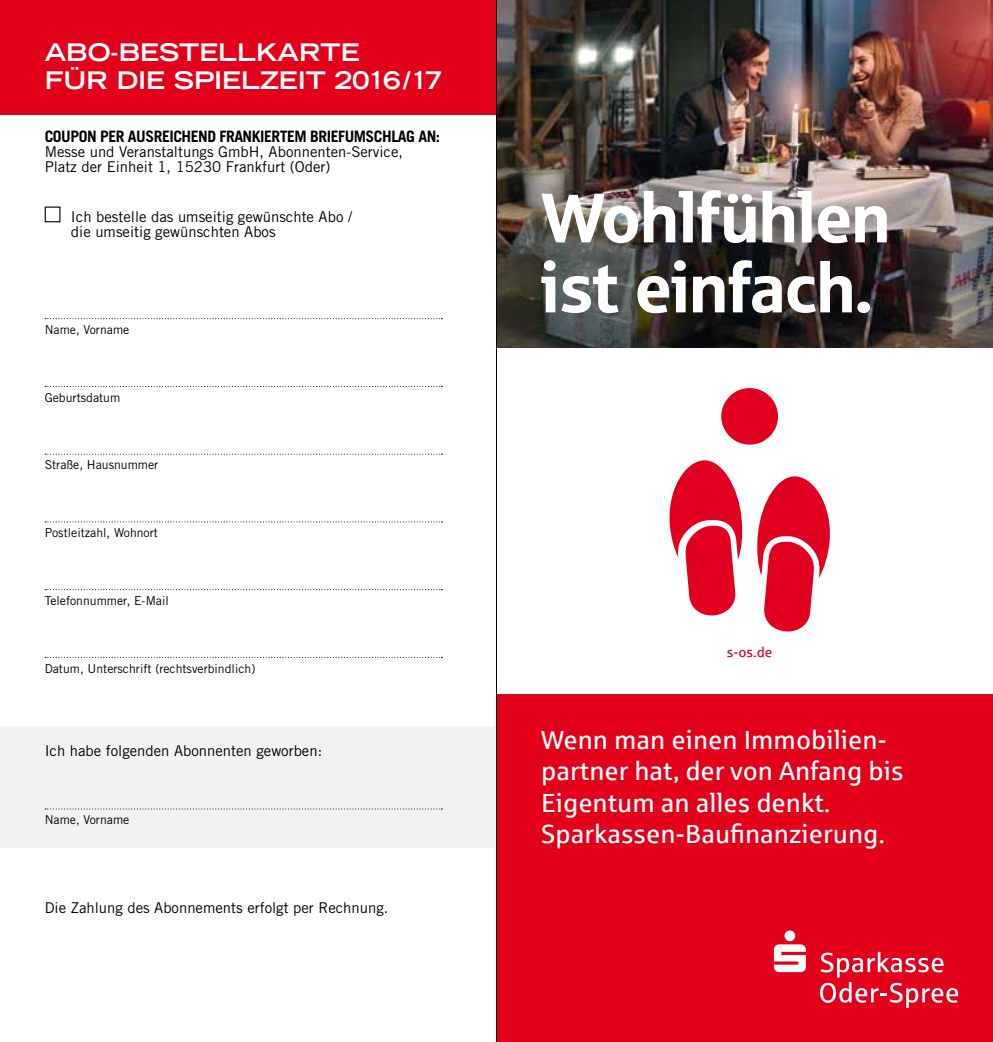
<style>
.page{position:relative;width:993px;height:1042px;background:#fff}
.page>*{position:absolute;margin:0;border:0;box-sizing:border-box;transform-origin:0 0}
.t1{font:70px/70px "Sparkasse Head";color:#fff}
.t2{font:26.25px/31.5px "Sparkasse Rg";color:#fff}
.t3{font:700 expanded 24.15px/28.2px "Trade Gothic LH";color:#fff}
.t4{font:700 15.75px "Trade Gothic LT Std";letter-spacing:-.03em;color:#000}
.t5{font:14.88px/14.9px "Trade Gothic LT Std";color:#000}
.t6{font:14px "Sparkasse Rg";color:#e2001a}
.t7{font:12.25px "Trade Gothic LT Std";color:#000}
</style>
<div class="page">
<div style="left:0;top:726px;width:496px;height:121px;background:#f2f2f3"></div>
<div style="left:0;top:0;width:496px;height:114px;background:#e2001a"></div>
<svg style="left:42px;top:114px;width:399px;height:109px"></svg>
<svg style="left:45px;top:318px;width:397px;height:1px"></svg>
<svg style="left:45px;top:386px;width:397px;height:1px"></svg>
<svg style="left:45px;top:454px;width:397px;height:1px"></svg>
<svg style="left:45px;top:521px;width:397px;height:1px"></svg>
<svg style="left:45px;top:589px;width:397px;height:1px"></svg>
<svg style="left:45px;top:657px;width:397px;height:1px"></svg>
<svg style="left:43px;top:808px;width:399px;height:40px"></svg>
<img style="left:497px;top:0;width:495px;height:347px">
<svg style="left:757px;top:476px;width:72px;height:155px"></svg>
<svg style="left:669px;top:460px;width:73px;height:155px"></svg>
<svg style="left:721px;top:388px;width:56px;height:57px"></svg>
<div style="left:496px;top:694px;width:496px;height:348px;background:#e2001a"></div>
<svg style="left:773px;top:930px;width:32px;height:42px"></svg>
<svg style="left:820px;top:952px;width:137px;height:56px"></svg>
<hr style="left:496px;top:0;width:1px;height:1042px;background:#000">
<h3 class="t3" style="left:45px;top:38px;width:117px">ABO-BESTELLKARTE<br>FÜR DIE</h3>
<h3 class="t3" style="left:174px;top:66px;width:18px">SPIELZEIT</h3>
<h3 class="t3" style="left:334px;top:66px;width:109px">2016/17</h3>
<p class="t4" style="left:45px;top:127px;width:245px">COUPON PER AUSREICHEND FRANKIERTEM</p>
<p class="t4" style="left:310px;top:127px;width:131px">BRIEFUMSCHLAG AN:</p>
<p class="t5" style="left:45px;top:144px;width:360px">Messe und Veranstaltungs GmbH, Abonnenten-Service,<br>Platz der Einheit 1, 15230 Frankfurt (Oder)</p>
<p class="t5" style="left:71px;top:209px;width:282px">Ich bestelle das umseitig gewünschte Abo / die umseitig gewünschten Abos</p>
<p class="t7" style="left:45px;top:322px;width:86px">Name, Vorname</p>
<p class="t7" style="left:45px;top:390px;width:77px">Geburtsdatum</p>
<p class="t7" style="left:45px;top:457px;width:115px">Straße, Hausnummer</p>
<p class="t7" style="left:45px;top:525px;width:115px">Postleitzahl, Wohnort</p>
<p class="t7" style="left:45px;top:593px;width:126px">Telefonnummer, E-Mail</p>
<p class="t7" style="left:45px;top:661px;width:212px">Datum, Unterschrift (rechtsverbindlich)</p>
<p class="t5" style="left:45px;top:743px;width:279px">Ich habe folgenden Abonnenten geworben:</p>
<p class="t7" style="left:45px;top:812px;width:86px">Name, Vorname</p>
<p class="t5" style="left:45px;top:899px;width:345px">Die Zahlung des Abonnements erfolgt per Rechnung.</p>
<h1 class="t1" style="left:541px;top:180px;width:350px">Wohlfühlen ist einfach.</h1>
<p class="t6" style="left:726px;top:644px;width:47px">s-os.de</p>
<h2 class="t2" style="left:541px;top:723px;width:364px">Wenn man einen Immobilien&shy;partner hat, der von Anfang bis<br>Eigentum an alles denkt.<br>Sparkassen-Baufinanzierung.</h2>
</div>
